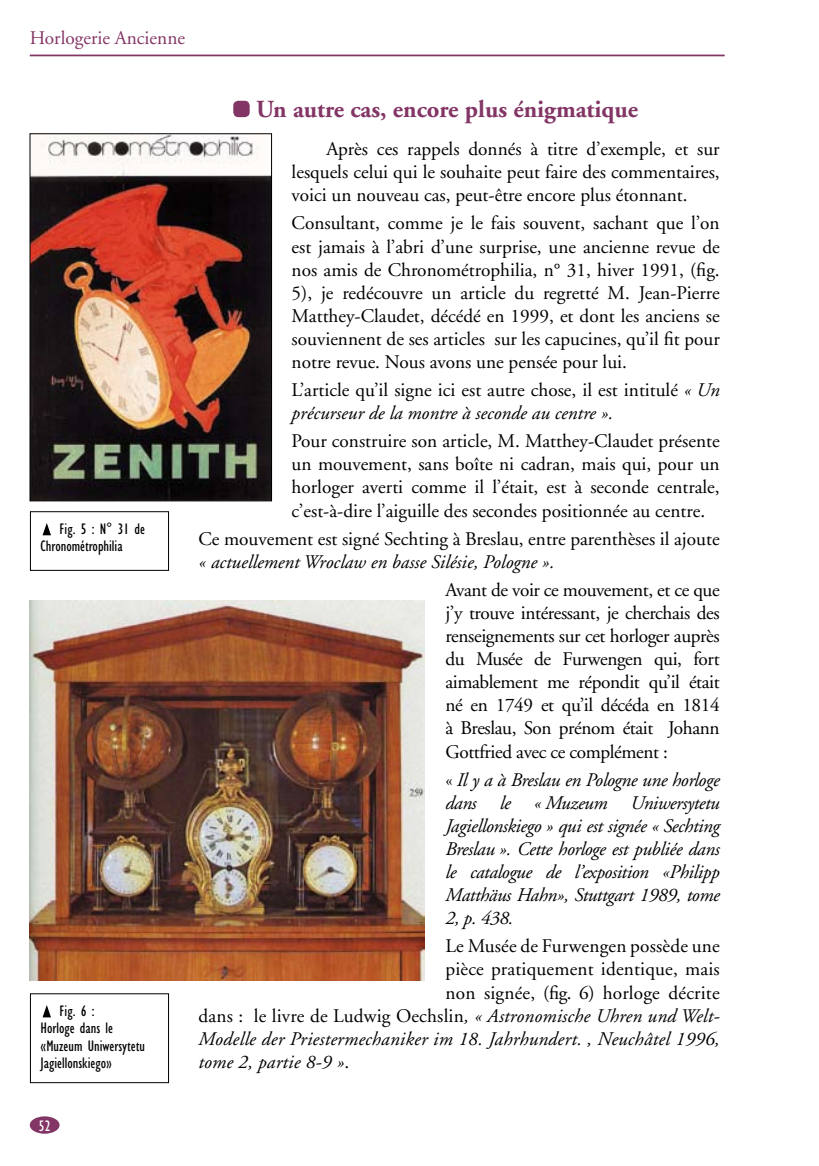
<style>
.page{position:relative;width:819px;height:1166px;background:#fff}
.page>*{position:absolute;margin:0;border:0;box-sizing:border-box;transform-origin:0 0}
.t1{font:700 24.5px "Adobe Garamond";color:#833565}
.t2{font:19.25px/23.1px "Adobe Garamond";color:#000;text-align:justify}
.t3{font:italic 19.25px/23.1px "Adobe Garamond";color:#000;text-align:justify}
.t4{font:19.25px "Adobe Garamond";color:#833565}
.t5{font:condensed 15.75px/17.5px "Gill Sans";color:#000}
.t6{font:condensed 15.75px "Gill Sans";color:#fff}
.s1{font-style:italic}
.s2{font-style:normal}
</style>
<div class="page">
<hr style="left:30px;top:55px;width:694px;height:1px;background:#833565">
<div style="left:30px;top:1116px;width:30px;height:18px;background:#833565;border-radius:50%"></div>
<img style="left:32px;top:135px;width:238px;height:364px">
<div style="left:30px;top:133px;width:242px;height:368px;border:1px solid #000"></div>
<div style="left:233px;top:101px;width:17px;height:16px;background:#833565;border-radius:5px"></div>
<img style="left:30px;top:600px;width:395px;height:381px">
<svg style="left:43px;top:523px;width:8px;height:12px"></svg>
<div style="left:30px;top:511px;width:139px;height:59px;border:1px solid #000"></div>
<svg style="left:43px;top:1005px;width:8px;height:12px"></svg>
<div style="left:30px;top:993px;width:139px;height:90px;border:1px solid #000"></div>
<p class="t4" style="left:30px;top:27px;width:157px">Horlogerie Ancienne</p>
<p class="t5" style="left:41px;top:520px;width:106px;text-indent:19px">Fig. 5 : N° 31 de<br>Chronométrophilia</p>
<p class="t5" style="left:41px;top:1002px;width:106px;text-indent:19px">Fig. 6 :<br>Horloge dans le «Muzeum Uniwersytetu<br>Jagiellonskiego»</p>
<p class="t6" style="left:39px;top:1117px;width:13px">52</p>
<p class="t1" style="left:256px;top:96px;width:383px">Un autre cas, encore plus énigmatique</p>
<p class="t2" style="left:291px;top:138px;width:429px;text-indent:35px">Après ces rappels donnés à titre d’exemple, et sur lesquels celui qui le souhaite peut faire des commentaires, voici un nouveau cas, peut-être encore plus étonnant.</p>
<p class="t2" style="left:291px;top:212px;width:429px">Consultant, comme je le fais souvent, sachant que l’on est jamais à l’abri d’une surprise, une ancienne revue de nos amis de Chronométrophilia, n° 31, hiver 1991, (fig.<br>5), je redécouvre un article du regretté M. Jean-Pierre Matthey-Claudet, décédé en 1999, et dont les anciens se souviennent de ses articles sur les capucines, qu’il fit pour notre revue. Nous avons une pensée pour lui.</p>
<p class="t2" style="left:291px;top:379px;width:429px">L’article qu’il signe ici est autre chose, il est intitulé <span class="s1">« Un précurseur de la montre à seconde au centre ».</span></p>
<p class="t2" style="left:291px;top:430px;width:429px">Pour construire son article, M. Matthey-Claudet présente un mouvement, sans boîte ni cadran, mais qui, pour un horloger averti comme il l’était, est à seconde centrale, c’est-à-dire l’aiguille des secondes positionnée au centre.</p>
<p class="t2" style="left:198px;top:527px;width:522px">Ce mouvement est signé Sechting à Breslau, entre parenthèses il ajoute</p>
<p class="t3" style="left:198px;top:551px;width:357px">« actuellement Wroclaw en basse Silésie, Pologne ».</p>
<p class="t2" style="left:445px;top:579px;width:276px">Avant de voir ce mouvement, et ce que j’y trouve intéressant, je cherchais des renseignements sur cet horloger auprès du Musée de Furwengen qui, fort aimablement me répondit qu’il était né en 1749 et qu’il décéda en 1814 à Breslau, Son prénom était Johann Gottfried avec ce complément :</p>
<p class="t3" style="left:445px;top:768px;width:276px"><span class="s2">«</span> Il y a à Breslau en Pologne une horloge dans le « Muzeum Uniwersytetu Jagiellonskiego » qui est signée « Sechting Breslau ». Cette horloge est publiée dans le catalogue de l’exposition «Philipp Matthäus Hahn», Stuttgart 1989, tome 2, p. 438.</p>
<p class="t2" style="left:445px;top:935px;width:276px">Le Musée de Furwengen possède une</p>
<p class="t2" style="left:445px;top:958px;width:276px">pièce pratiquement identique, mais</p>
<p class="t2" style="left:445px;top:981px;width:276px">non signée, (fig. 6) horloge décrite</p>
<p class="t2" style="left:198px;top:1004px;width:522px">dans : le livre de Ludwig Oechslin<span class="s1">, « Astronomische Uhren und Welt-</span></p>
<p class="t3" style="left:198px;top:1028px;width:522px">Modelle der Priestermechaniker im 18. Jahrhundert. , Neuchâtel 1996,</p>
<p class="t3" style="left:198px;top:1051px;width:152px">tome 2, partie 8-9 »<span class="s2">.</span></p>
</div>
